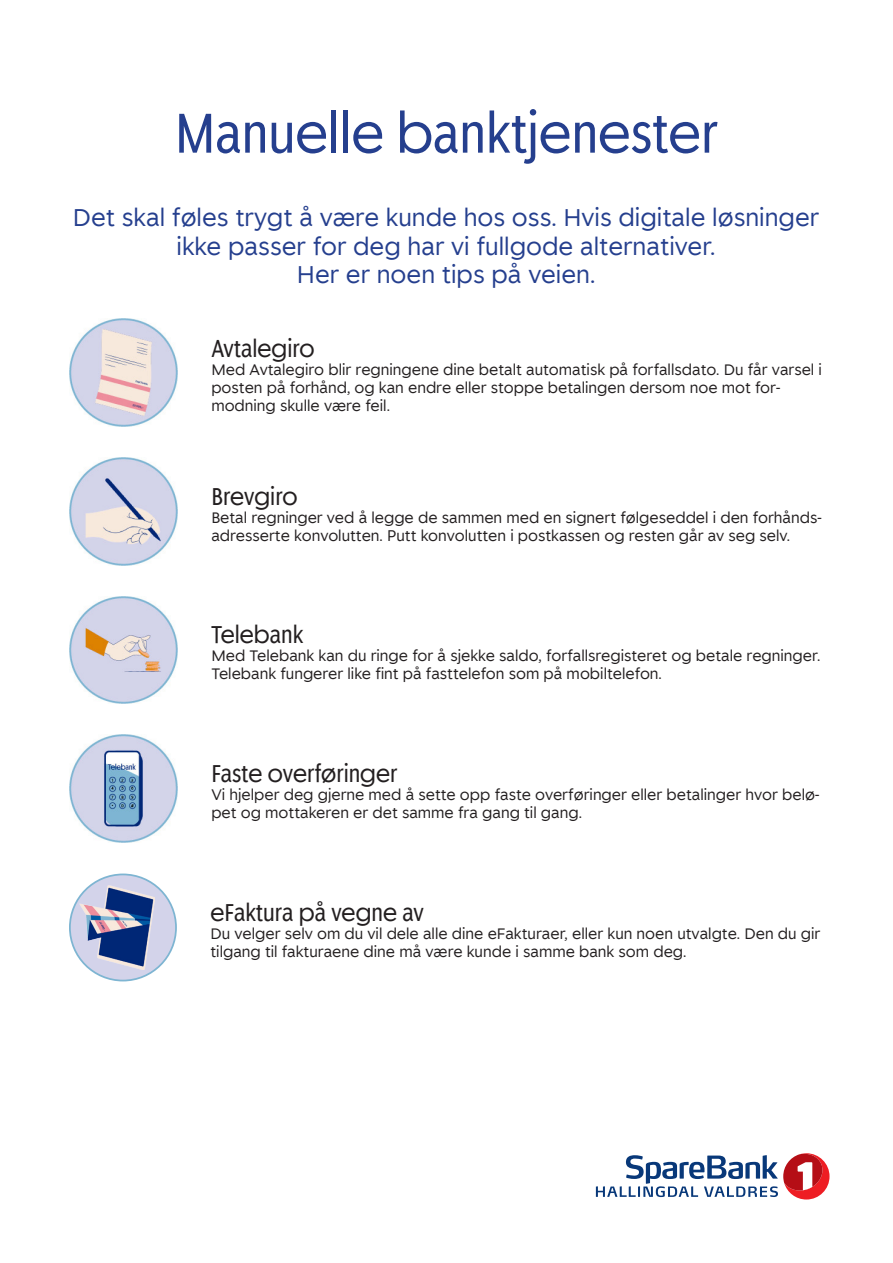
<style>
.page{position:relative;width:893px;height:1263px;background:#fff}
.page>*{position:absolute;margin:0;border:0;box-sizing:border-box;transform-origin:0 0}
.t1{font:55.5px "Spare Bank 1 Title";color:#253f8e}
.t2{font:24px/28.8px "Spare Bank 1";color:#253f8e;text-align:center}
.t3{font:24px "Spare Bank 1 Title";color:#231f20}
.t4{font:15px/18px "Spare Bank 1";color:#231f20}
</style>
<div class="page">
<img style="left:70px;top:319px;width:108px;height:107px">
<img style="left:70px;top:457px;width:108px;height:108px">
<img style="left:70px;top:596px;width:108px;height:108px">
<img style="left:70px;top:735px;width:108px;height:108px">
<svg style="left:596px;top:1153px;width:233px;height:46px"></svg>
<div style="left:70px;top:874px;width:106px;height:106px;background:#d3d3ea;border-radius:50%"></div>
<img style="left:69px;top:885px;width:85px;height:85px">
<p class="t1" style="left:175px;top:97px;width:544px">Manuelle banktjenester</p>
<p class="t2" style="left:73px;top:202px;width:748px">Det skal føles trygt å være kunde hos oss. Hvis digitale løsninger ikke passer for deg har vi fullgode alternativer.<br>Her er noen tips på veien.</p>
<p class="t3" style="left:211px;top:333px;width:105px">Avtalegiro</p>
<p class="t4" style="left:211px;top:360px;width:612px">Med Avtalegiro blir regningene dine betalt automatisk på forfallsdato. Du får varsel i posten på forhånd, og kan endre eller stoppe betalingen dersom noe mot for&shy;modning skulle være feil.</p>
<p class="t3" style="left:211px;top:480px;width:88px">Brevgiro</p>
<p class="t4" style="left:211px;top:508px;width:612px">Betal regninger ved å legge de sammen med en signert følgeseddel i den forhånds&shy;adresserte konvolutten. Putt konvolutten i postkassen og resten går av seg selv.</p>
<p class="t3" style="left:211px;top:619px;width:93px">Telebank</p>
<p class="t4" style="left:211px;top:646px;width:610px">Med Telebank kan du ringe for å sjekke saldo, forfallsregisteret og betale regninger.<br>Telebank fungerer like fint på fasttelefon som på mobiltelefon.</p>
<p class="t3" style="left:211px;top:758px;width:188px">Faste overføringer</p>
<p class="t4" style="left:211px;top:785px;width:609px">Vi hjelper deg gjerne med å sette opp faste overføringer eller betalinger hvor belø&shy;pet og mottakeren er det samme fra gang til gang.</p>
<p class="t3" style="left:210px;top:897px;width:215px">eFaktura på vegne av</p>
<p class="t4" style="left:210px;top:924px;width:611px">Du velger selv om du vil dele alle dine eFakturaer, eller kun noen utvalgte. Den du gir tilgang til fakturaene dine må være kunde i samme bank som deg.</p>
</div>
